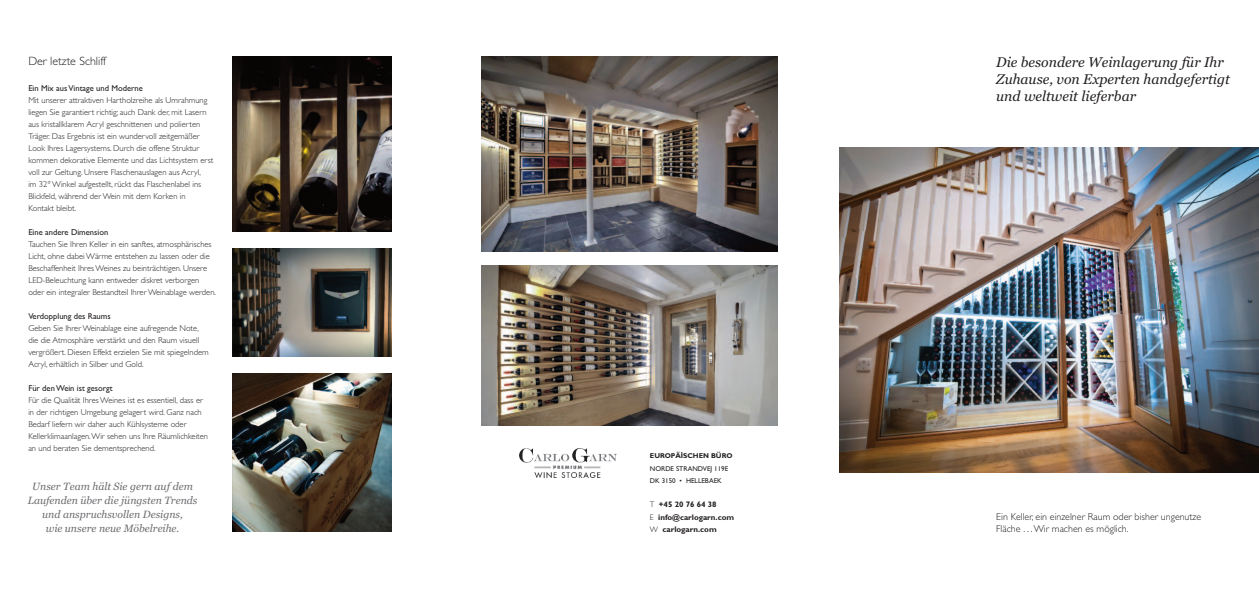
<style>
.page{position:relative;width:1259px;height:596px;background:#fff}
.page>*{position:absolute;margin:0;border:0;box-sizing:border-box;transform-origin:0 0}
.t1{font:italic 14px/16.8px "Georgia";color:#231f20}
.t2{font:300 12px "Gill Sans";color:#231f20}
.t3{font:italic 10.5px/14px "Georgia";color:#6c6d70;text-align:center}
.t4{font:300 10px/12px "Gill Sans";color:#231f20}
.t5{font:300 8.5px/12px "Gill Sans";color:#231f20}
.t6{font:8.5px "Gill Sans";color:#231f20}
.t7{font:700 8px/12.2px "Gill Sans";color:#231f20}
.t8{font:7px/12.2px "Gill Sans";color:#231f20}
.t9{font:700 7px "Gill Sans";color:#231f20}
.t10{font:700 4.2px "Gill Sans";color:#231f20}
.s1{font-weight:300}
</style>
<div class="page">
<img style="left:519px;top:448px;width:97px;height:29px">
<img style="left:839px;top:147px;width:420px;height:325px">
<img style="left:481px;top:57px;width:296px;height:194px">
<img style="left:481px;top:265px;width:296px;height:160px">
<img style="left:233px;top:57px;width:158px;height:174px">
<img style="left:233px;top:248px;width:158px;height:108px">
<img style="left:232px;top:373px;width:159px;height:158px">
<h2 class="t2" style="left:28px;top:54px;width:79px">Der letzte Schliff</h2>
<p class="t6" style="left:28px;top:83px;width:116px">Ein Mix ausVintage und Moderne</p>
<p class="t5" style="left:28px;top:94px;width:186px">Mit unserer attraktiven Hartholzreihe als Umrahmung liegen Sie garantiert richtig; auch Dank der, mit Lasern aus kristallklarem Acryl geschnittenen und polierten Träger. Das Ergebnis ist ein wundervoll zeitgemäßer Look Ihres Lagersystems. Durch die offene Struktur kommen dekorative Elemente und das Lichtsystem erst voll zur Geltung. Unsere Flaschenauslagen aus Acryl,<br>im 32° Winkel aufgestellt, rückt das Flaschenlabel ins Blickfeld, während der Wein mit dem Korken in Kontakt bleibt.</p>
<p class="t6" style="left:28px;top:227px;width:81px">Eine andere Dimension</p>
<p class="t5" style="left:28px;top:238px;width:189px">Tauchen Sie Ihren Keller in ein sanftes, atmosphärisches Licht, ohne dabei Wärme entstehen zu lassen oder die Beschaffenheit Ihres Weines zu beinträchtigen. Unsere LED-Beleuchtung kann entweder diskret verborgen oder ein integraler Bestandteil Ihrer Weinablage werden.</p>
<p class="t6" style="left:28px;top:311px;width:84px">Verdopplung des Raums</p>
<p class="t5" style="left:28px;top:322px;width:182px">Geben Sie Ihrer Weinablage eine aufregende Note, die die Atmosphäre verstärkt und den Raum visuell vergrößert. Diesen Effekt erzielen Sie mit spiegelndem Acryl, erhältlich in Silber und Gold.</p>
<p class="t6" style="left:28px;top:383px;width:86px">Für denWein ist gesorgt</p>
<p class="t5" style="left:28px;top:394px;width:181px">Für die Qualität Ihres Weines ist es essentiell, dass er in der richtigen Umgebung gelagert wird. Ganz nach Bedarf liefern wir daher auch Kühlsysteme oder Kellerklimaanlagen.Wir sehen uns Ihre Räumlichkeiten an und beraten Sie dementsprechend.</p>
<p class="t3" style="left:28px;top:479px;width:171px">Unser Team hält Sie gern auf dem<br>Laufenden über die jüngsten Trends und anspruchsvollen Designs,<br>wie unsere neue Möbelreihe.</p>
<p class="t10" style="left:681px;top:450px;width:3px">•</p>
<p class="t9" style="left:650px;top:451px;width:84px">EUROPÄISCHEN BÜRO</p>
<p class="t8" style="left:650px;top:462px;width:80px">NORDE STRANDVEJ 119E<br>DK 3150 • HELLEBAEK</p>
<p class="t7" style="left:650px;top:498px;width:86px"><span class="s1">T</span> +45 20 76 64 38<br><span class="s1">E</span> info@carlogarn.com<br><span class="s1">W</span> carlogarn.com</p>
<h1 class="t1" style="left:996px;top:54px;width:235px">Die besondere Weinlagerung für Ihr<br>Zuhause, von Experten handgefertigt und weltweit lieferbar</h1>
<p class="t4" style="left:996px;top:510px;width:206px">Ein Keller, ein einzelner Raum oder bisher ungenutze<br>Fläche . . .Wir machen es möglich.</p>
</div>
